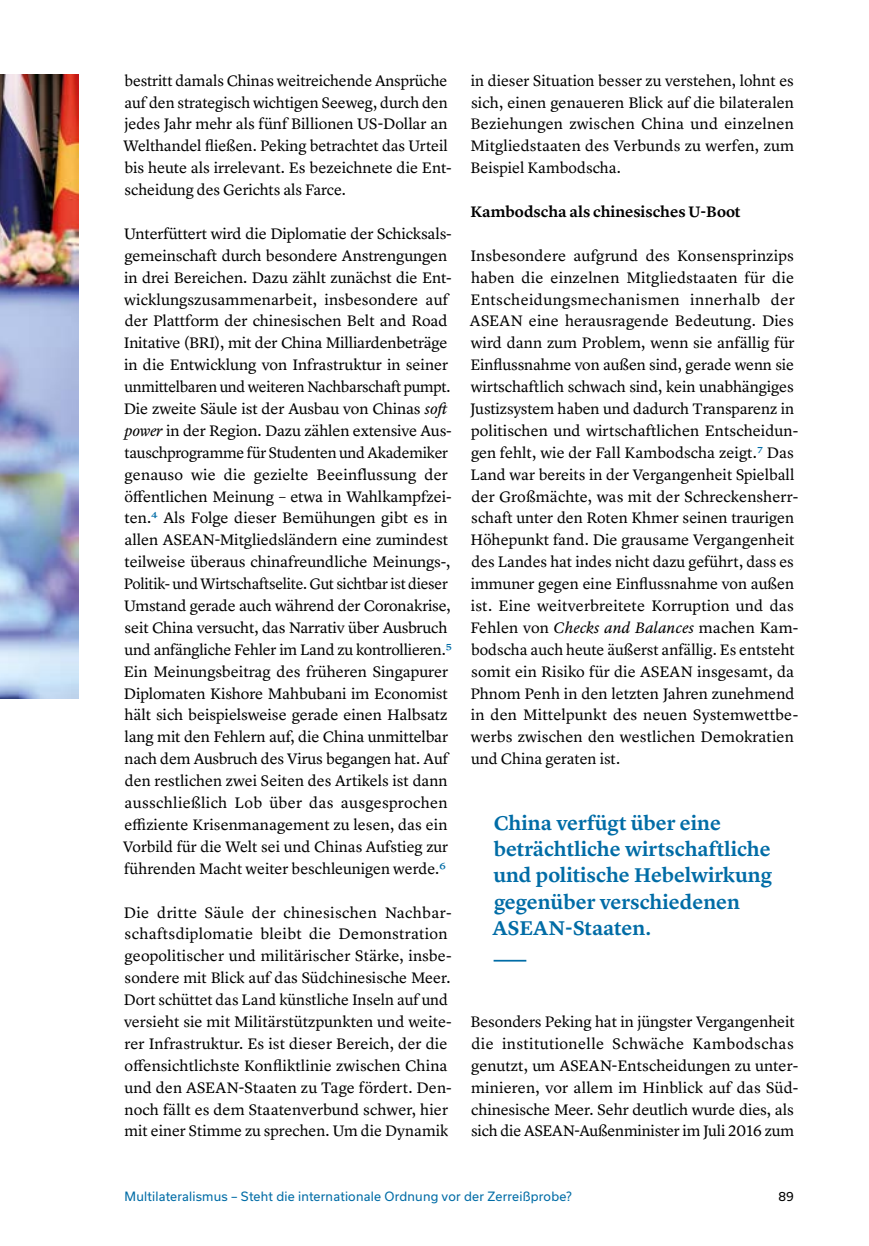
<style>
.page{position:relative;width:869px;height:1246px;background:#fff}
.page>*{position:absolute;margin:0;border:0;box-sizing:border-box;transform-origin:0 0}
.t1{font:600 20.65px/26.2px "Lyon Text";color:#006ca6}
.Paragraph{font:15.75px/21.9px "Lyon Text";letter-spacing:-.005em;color:#000}
.Header3{font:600 15.75px "Lyon Text";color:#000}
.t2{font:12.25px "Usual";letter-spacing:.015em;color:#006ca6}
.t3{font:12.25px "Usual";color:#000}
.s1{font-style:italic}
.s2{color:#006ca6}
</style>
<div class="page">
<hr style="left:493px;top:959px;width:33px;height:2px;background:#006ca6">
<img style="left:0;top:74px;width:78px;height:624px">
<p class="Paragraph" style="left:124px;top:68px;width:329px">bestritt damals Chinas weitreichende Ansprüche auf den strategisch wichtigen Seeweg, durch den jedes Jahr mehr als fünf Billionen US-Dollar an Welthandel fließen. Peking betrachtet das Urteil bis heute als irrelevant. Es bezeichnete die Ent&shy;scheidung des Gerichts als Farce.</p>
<p class="Paragraph" style="left:123px;top:221px;width:330px">Unterfüttert wird die Diplomatie der Schicksals&shy;gemeinschaft durch besondere Anstrengungen in drei Bereichen. Dazu zählt zunächst die Ent&shy;wicklungszusammenarbeit, insbesondere auf der Plattform der chinesischen Belt and Road Initative (BRI), mit der China Milliardenbeträge in die Entwicklung von Infrastruktur in seiner unmittelbaren und weiteren Nachbarschaft pumpt.<br>Die zweite Säule ist der Ausbau von Chinas <span class="s1">soft power</span> in der Region. Dazu zählen extensive Aus&shy;tauschprogramme für Studenten und Akademiker genauso wie die gezielte Beeinflussung der öffentlichen Meinung – etwa in Wahlkampfzei&shy;ten.<span class="s2">4</span> Als Folge dieser Bemühungen gibt es in allen ASEAN-Mitgliedsländern eine zumindest teilweise überaus chinafreundliche Meinungs-, Politik- und Wirtschaftselite. Gut sichtbar ist dieser Umstand gerade auch während der Coronakrise, seit China versucht, das Narrativ über Ausbruch und anfängliche Fehler im Land zu kontrollieren.<span class="s2">5<br></span>Ein Meinungsbeitrag des früheren Singapurer Diplomaten Kishore Mahbubani im Economist hält sich beispielsweise gerade einen Halbsatz lang mit den Fehlern auf, die China unmittelbar nach dem Ausbruch des Virus begangen hat. Auf den restlichen zwei Seiten des Artikels ist dann ausschließlich Lob über das ausgesprochen effiziente Krisenmanagement zu lesen, das ein Vorbild für die Welt sei und Chinas Aufstieg zur führenden Macht weiter beschleunigen werde.<span class="s2">6</span></p>
<p class="Paragraph" style="left:124px;top:899px;width:329px">Die dritte Säule der chinesischen Nachbar&shy;schaftsdiplomatie bleibt die Demonstration geopolitischer und militärischer Stärke, insbe&shy;sondere mit Blick auf das Südchinesische Meer.<br>Dort schüttet das Land künstliche Inseln auf und versieht sie mit Militärstützpunkten und weite&shy;rer Infrastruktur. Es ist dieser Bereich, der die offensichtlichste Konfliktlinie zwischen China und den ASEAN-Staaten zu Tage fördert. Den&shy;noch fällt es dem Staatenverbund schwer, hier mit einer Stimme zu sprechen. Um die Dynamik</p>
<p class="Paragraph" style="left:470px;top:68px;width:325px;text-align:justify">in dieser Situation besser zu verstehen, lohnt es sich, einen genaueren Blick auf die bilateralen Beziehungen zwischen China und einzelnen Mitgliedstaaten des Verbunds zu werfen, zum Beispiel Kambodscha.</p>
<p class="Header3" style="left:470px;top:199px;width:271px">Kambodscha als chinesisches U-Boot</p>
<p class="Paragraph" style="left:469px;top:243px;width:330px">Insbesondere aufgrund des Konsensprinzips haben die einzelnen Mitgliedstaaten für die Entscheidungsmechanismen innerhalb der ASEAN eine herausragende Bedeutung. Dies wird dann zum Problem, wenn sie anfällig für Einflussnahme von außen sind, gerade wenn sie wirtschaftlich schwach sind, kein unabhängiges Justizsystem haben und dadurch Transparenz in politischen und wirtschaftlichen Entscheidun&shy;gen fehlt, wie der Fall Kambodscha zeigt.<span class="s2">7</span> Das Land war bereits in der Vergangenheit Spielball der Großmächte, was mit der Schreckensherr&shy;schaft unter den Roten Khmer seinen traurigen Höhepunkt fand. Die grausame Vergangenheit des Landes hat indes nicht dazu geführt, dass es immuner gegen eine Einflussnahme von außen ist. Eine weitverbreitete Korruption und das Fehlen von <span class="s1">Checks and Balances</span> machen Kam&shy;bodscha auch heute äußerst anfällig. Es entsteht somit ein Risiko für die ASEAN insgesamt, da Phnom Penh in den letzten Jahren zunehmend in den Mittelpunkt des neuen Systemwettbe&shy;werbs zwischen den westlichen Demokratien und China geraten ist.</p>
<p class="t1" style="left:492px;top:808px;width:281px">China verfügt über eine beträchtliche wirtschaftliche und politische Hebelwirkung gegenüber verschiedenen<br>ASEAN-Staaten.</p>
<p class="Paragraph" style="left:470px;top:1009px;width:329px">Besonders Peking hat in jüngster Vergangenheit die institutionelle Schwäche Kambodschas genutzt, um ASEAN-Entscheidungen zu unter&shy;minieren, vor allem im Hinblick auf das Süd&shy;chinesische Meer. Sehr deutlich wurde dies, als sich die ASEAN-Außenminister im Juli 2016 zum</p>
<p class="t2" style="left:125px;top:1188px;width:448px">Multilateralismus – Steht die internationale Ordnung vor der Zerreißprobe?</p>
<p class="t3" style="left:778px;top:1188px;width:17px">89</p>
</div>
